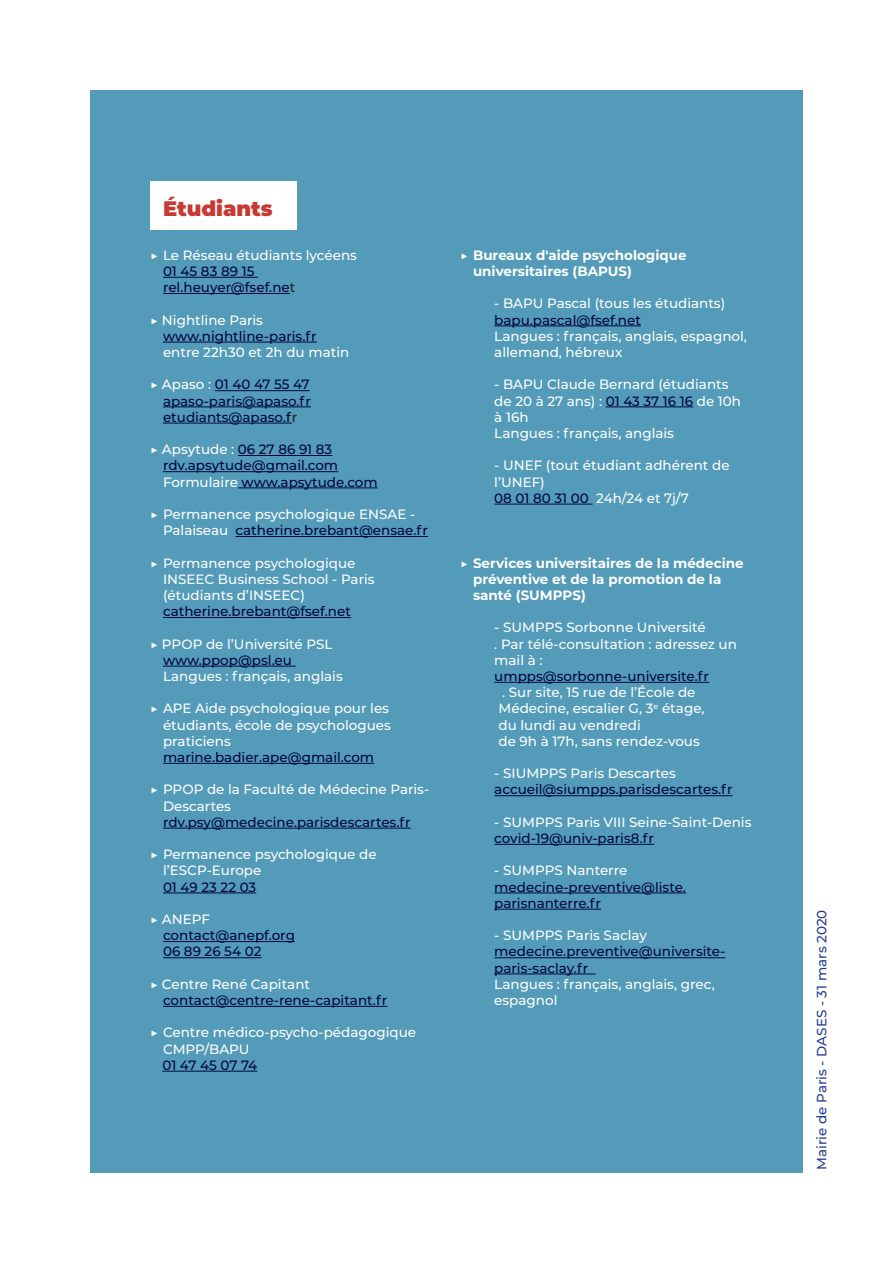
<style>
.page{position:relative;width:893px;height:1263px;background:#fff}
.page>*{position:absolute;margin:0;border:0;box-sizing:border-box;transform-origin:0 0}
.t1{font:900 21px "Montserrat";color:#c63a33}
.t2{font:500 13.5px/16.2px "Montserrat";color:#fff}
.t3{font:500 13.5px/16.2px "Montserrat";color:#02063f}
.t4{font:700 13.5px/16.2px "Montserrat";color:#fff}
.t5{font:500 13.5px "Montserrat";color:#253f8e}
.s1{color:#02063f}
.s2{color:#231f20}
.s3{color:#fff}
.s4{font-weight:500}
</style>
<div class="page">
<div style="left:90px;top:90px;width:713px;height:1083px;background:#539bb8"></div>
<div style="left:150px;top:181px;width:147px;height:49px;background:#fff"></div>
<hr style="left:163px;top:277px;width:95px;height:1px;background:#02063f">
<hr style="left:163px;top:293px;width:127px;height:1px;background:#02063f">
<hr style="left:163px;top:342px;width:154px;height:1px;background:#02063f">
<hr style="left:215px;top:390px;width:95px;height:1px;background:#02063f">
<hr style="left:163px;top:406px;width:148px;height:1px;background:#02063f">
<hr style="left:163px;top:423px;width:129px;height:1px;background:#02063f">
<hr style="left:238px;top:455px;width:94px;height:1px;background:#02063f">
<hr style="left:163px;top:471px;width:175px;height:1px;background:#02063f">
<hr style="left:238px;top:487px;width:140px;height:1px;background:#02063f">
<hr style="left:236px;top:536px;width:192px;height:1px;background:#02063f">
<hr style="left:163px;top:617px;width:188px;height:1px;background:#02063f">
<hr style="left:163px;top:666px;width:133px;height:1px;background:#02063f">
<hr style="left:163px;top:763px;width:211px;height:1px;background:#02063f">
<hr style="left:163px;top:828px;width:248px;height:1px;background:#02063f">
<hr style="left:163px;top:892px;width:93px;height:1px;background:#02063f">
<hr style="left:163px;top:941px;width:132px;height:1px;background:#02063f">
<hr style="left:163px;top:957px;width:98px;height:1px;background:#02063f">
<hr style="left:163px;top:1006px;width:224px;height:1px;background:#02063f">
<hr style="left:162px;top:1071px;width:95px;height:1px;background:#02063f">
<hr style="left:494px;top:325px;width:147px;height:1px;background:#02063f">
<hr style="left:606px;top:406px;width:87px;height:1px;background:#02063f">
<hr style="left:494px;top:504px;width:98px;height:1px;background:#02063f">
<hr style="left:494px;top:682px;width:215px;height:1px;background:#02063f">
<hr style="left:494px;top:795px;width:239px;height:1px;background:#02063f">
<hr style="left:494px;top:844px;width:160px;height:1px;background:#02063f">
<hr style="left:494px;top:892px;width:192px;height:1px;background:#02063f">
<hr style="left:494px;top:909px;width:107px;height:1px;background:#02063f">
<hr style="left:494px;top:957px;width:231px;height:1px;background:#02063f">
<hr style="left:494px;top:973px;width:102px;height:1px;background:#02063f">
<p class="t1" style="left:163px;top:192px;width:111px">Étudiants</p>
<p class="t2" style="left:163px;top:246px;width:195px;text-indent:-13px">▶ Le Réseau étudiants lycéens<br><span class="s1">01 45 83 89 15</span></p>
<p class="t3" style="left:163px;top:279px;width:134px">rel.heuyer@fsef.ne<span class="s2">t</span></p>
<p class="t2" style="left:150px;top:311px;width:114px">▶ Nightline Paris</p>
<p class="t3" style="left:163px;top:327px;width:188px">www.nightline-paris.fr <span class="s3">entre 22h30 et 2h du matin</span></p>
<p class="t3" style="left:150px;top:376px;width:161px"><span class="s3">▶ Apaso :</span> 01 40 47 55 47</p>
<p class="t3" style="left:163px;top:392px;width:149px">apaso-paris@apaso.fr</p>
<p class="t3" style="left:163px;top:408px;width:136px">etudiants@apaso.f<span class="s2">r</span></p>
<p class="t2" style="left:150px;top:441px;width:184px">▶ Apsytude : <span class="s1">06 27 86 91 83</span></p>
<p class="t3" style="left:163px;top:457px;width:177px">rdv.apsytude@gmail.com</p>
<p class="t3" style="left:163px;top:473px;width:216px"><span class="s3">Formulaire</span> www.apsytude.com</p>
<p class="t2" style="left:163px;top:505px;width:266px;text-indent:-13px">▶ Permanence psychologique ENSAE -<br>Palaiseau <span class="s1">catherine.brebant@ensae.fr</span></p>
<p class="t2" style="left:163px;top:554px;width:213px;text-indent:-13px">▶ Permanence psychologique<br>INSEEC Business School - Paris (étudiants d’INSEEC)</p>
<p class="t3" style="left:163px;top:603px;width:189px">catherine.brebant@fsef.net</p>
<p class="t2" style="left:150px;top:635px;width:184px">▶ PPOP de l’Université PSL</p>
<p class="t3" style="left:163px;top:651px;width:131px">www.ppop@psl.eu</p>
<p class="t2" style="left:163px;top:667px;width:181px">Langues : français, anglais</p>
<p class="t2" style="left:163px;top:700px;width:229px;text-indent:-13px">▶ APE Aide psychologique pour les étudiants, école de psychologues praticiens</p>
<p class="t3" style="left:163px;top:748px;width:213px">marine.badier.ape@gmail.com</p>
<p class="t2" style="left:163px;top:781px;width:268px;text-indent:-13px">▶ PPOP de la Faculté de Médecine Paris-<br>Descartes</p>
<p class="t3" style="left:163px;top:813px;width:249px">rdv.psy@medecine.parisdescartes.fr</p>
<p class="t2" style="left:163px;top:846px;width:215px;text-indent:-13px">▶ Permanence psychologique de l’ESCP-Europe</p>
<p class="t3" style="left:163px;top:878px;width:95px">01 49 23 22 03</p>
<p class="t2" style="left:150px;top:910px;width:61px">▶ ANEPF</p>
<p class="t3" style="left:163px;top:927px;width:133px">contact@anepf.org</p>
<p class="t3" style="left:163px;top:943px;width:100px">06 89 26 54 02</p>
<p class="t2" style="left:150px;top:975px;width:161px">▶ Centre René Capitant</p>
<p class="t3" style="left:163px;top:991px;width:226px">contact@centre-rene-capitant.fr</p>
<p class="t2" style="left:163px;top:1024px;width:255px;text-indent:-13px">▶ Centre médico-psycho-pédagogique<br>CMPP/BAPU</p>
<p class="t3" style="left:162px;top:1056px;width:96px">01 47 45 07 74</p>
<p class="t4" style="left:473px;top:246px;width:215px;text-indent:-13px"><span class="s4">▶</span> Bureaux d'aide psychologique universitaires (BAPUS)</p>
<p class="t2" style="left:494px;top:295px;width:232px">- BAPU Pascal (tous les étudiants) <span class="s1">bapu.pascal@fsef.net</span></p>
<p class="t2" style="left:494px;top:327px;width:254px">Langues : français, anglais, espagnol, allemand, hébreux</p>
<p class="t2" style="left:494px;top:376px;width:248px">- BAPU Claude Bernard (étudiants de 20 à 27 ans) : <span class="s1">01 43 37 16 16</span> de 10h à 16h</p>
<p class="t2" style="left:494px;top:424px;width:181px">Langues : français, anglais</p>
<p class="t2" style="left:494px;top:457px;width:237px">- UNEF (tout étudiant adhérent de l’UNEF)</p>
<p class="t2" style="left:494px;top:489px;width:196px"><span class="s1">08 01 80 31 00</span> 24h/24 et 7j/7</p>
<p class="t4" style="left:473px;top:554px;width:272px;text-indent:-13px"><span class="s4">▶</span> Services universitaires de la médecine préventive et de la promotion de la santé (SUMPPS)</p>
<p class="t2" style="left:494px;top:619px;width:213px">- SUMPPS Sorbonne Université</p>
<p class="t2" style="left:494px;top:635px;width:244px">. Par télé-consultation : adressez un mail à : <span class="s1">umpps@sorbonne-universite.fr</span></p>
<p class="t2" style="left:499px;top:684px;width:208px">. Sur site, 15 rue de l’École de<br>Médecine, escalier G, 3<sup>e</sup> étage, du lundi au vendredi<br>de 9h à 17h, sans rendez-vous</p>
<p class="t2" style="left:494px;top:765px;width:183px">- SIUMPPS Paris Descartes</p>
<p class="t3" style="left:494px;top:781px;width:240px">accueil@siumpps.parisdescartes.fr</p>
<p class="t2" style="left:494px;top:813px;width:259px">- SUMPPS Paris VIII Seine-Saint-Denis</p>
<p class="t3" style="left:494px;top:829px;width:161px">covid-19@univ-paris8.fr</p>
<p class="t2" style="left:494px;top:862px;width:135px">- SUMPPS Nanterre</p>
<p class="t3" style="left:494px;top:878px;width:193px">medecine-preventive@liste. parisnanterre.fr</p>
<p class="t2" style="left:494px;top:927px;width:154px">- SUMPPS Paris Saclay</p>
<p class="t3" style="left:494px;top:943px;width:233px">medecine.preventive@universite&shy;paris-saclay.fr</p>
<p class="t2" style="left:494px;top:975px;width:222px">Langues : français, anglais, grec, espagnol</p>
<p class="t5" style="left:812px;top:1170px;width:262px;rotate:-90deg">Mairie de Paris - DASES - 31 mars 2020</p>
</div>
